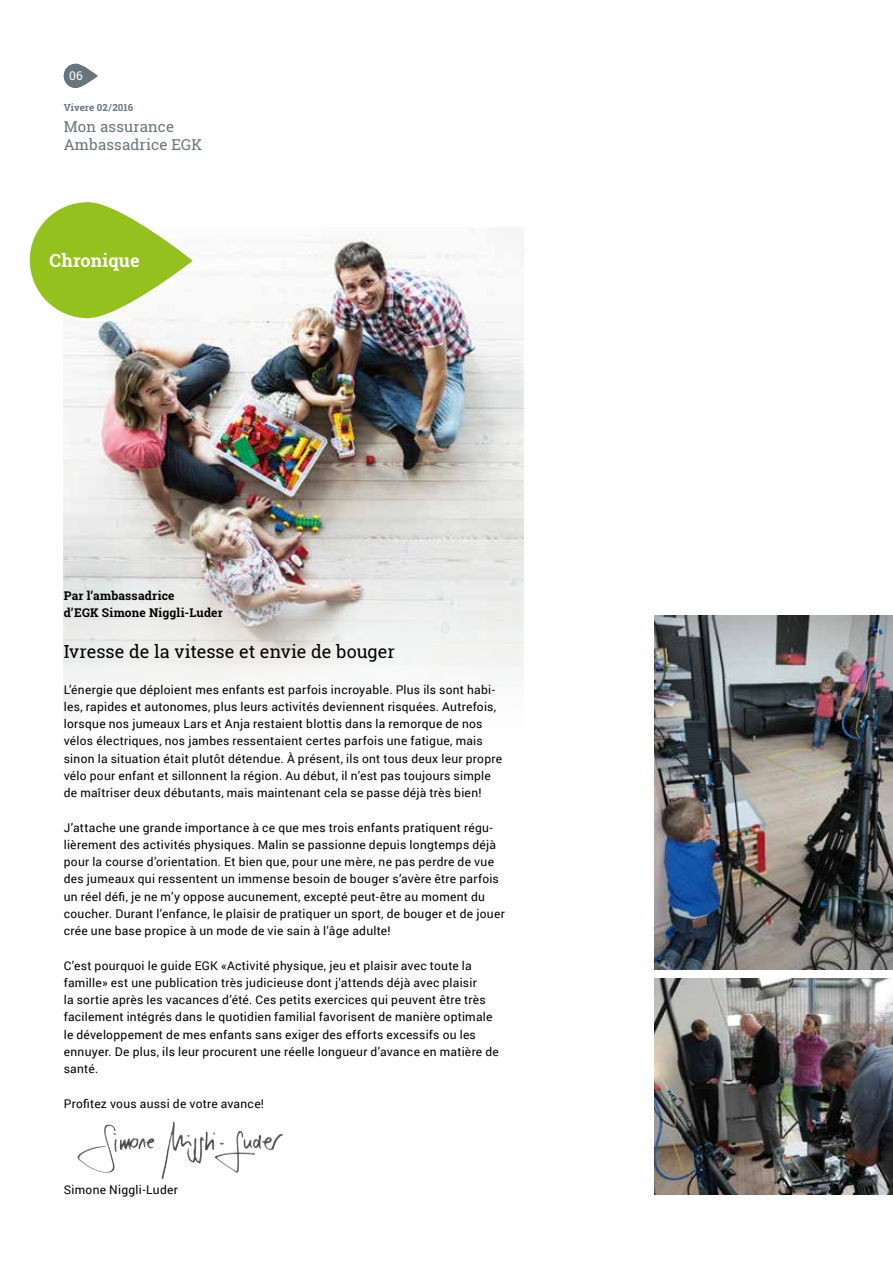
<style>
.page{position:relative;width:893px;height:1263px;background:#fff}
.page>*{position:absolute;margin:0;border:0;box-sizing:border-box;transform-origin:0 0}
.t1{font:18px "Roboto Slab";letter-spacing:-.005em;color:#000}
.t2{font:700 18px "Roboto Slab";letter-spacing:.01em;color:#fff}
.t3{font:15px/18px "Roboto Slab";letter-spacing:.01em;color:#68757d}
.t4{font:12px/17.2px "Roboto";letter-spacing:.025em;color:#000}
.t5{font:700 12px/17.2px "Roboto Slab";letter-spacing:.015em;color:#000}
.t6{font:12px "Roboto Slab";color:#fff}
.t7{font:700 9.75px "Roboto Slab";letter-spacing:.01em;color:#68757d}
</style>
<div class="page">
<img style="left:64px;top:235px;width:459px;height:479px">
<img style="left:655px;top:616px;width:238px;height:354px">
<img style="left:655px;top:978px;width:238px;height:217px">
<svg style="left:64px;top:64px;width:34px;height:24px"></svg>
<svg style="left:30px;top:202px;width:163px;height:116px"></svg>
<img style="left:162px;top:1125px;width:11px;height:54px">
<p class="t6" style="left:69px;top:67px;width:15px">06</p>
<p class="t7" style="left:64px;top:100px;width:71px">Vivere 02 / 2016</p>
<p class="t3" style="left:64px;top:117px;width:140px">Mon assurance<br>Ambassadrice EGK</p>
<h1 class="t2" style="left:50px;top:248px;width:92px">Chronique</h1>
<p class="t5" style="left:64px;top:586px;width:161px">Par l’ambassadrice<br>d’EGK Simone Niggli-Luder</p>
<h1 class="t1" style="left:64px;top:639px;width:333px">Ivresse de la vitesse et envie de bouger</h1>
<p class="t4" style="left:64px;top:680px;width:440px">L’énergie que déploient mes enfants est parfois incroyable. Plus ils sont habi&shy;les, rapides et autonomes, plus leurs activités deviennent risquées. Autrefois, lorsque nos jumeaux Lars et Anja restaient blottis dans la remorque de nos vélos électriques, nos jambes ressentaient certes parfois une fatigue, mais sinon la situation était plutôt détendue. À présent, ils ont tous deux leur propre vélo pour enfant et sillonnent la région. Au début, il n’est pas toujours simple de maîtriser deux débutants, mais maintenant cela se passe déjà très bien!</p>
<p class="t4" style="left:64px;top:818px;width:443px">J’attache une grande importance à ce que mes trois enfants pratiquent régu&shy;lièrement des activités physiques. Malin se passionne depuis longtemps déjà pour la course d’orientation. Et bien que, pour une mère, ne pas perdre de vue des jumeaux qui ressentent un immense besoin de bouger s’avère être parfois un réel défi, je ne m’y oppose aucunement, excepté peut-être au moment du coucher. Durant l’enfance, le plaisir de pratiquer un sport, de bouger et de jouer crée une base propice à un mode de vie sain à l’âge adulte!</p>
<p class="t4" style="left:64px;top:956px;width:437px">C’est pourquoi le guide EGK «Activité physique, jeu et plaisir avec toute la famille» est une publication très judicieuse dont j’attends déjà avec plaisir<br>la sortie après les vacances d’été. Ces petits exercices qui peuvent être très facilement intégrés dans le quotidien familial favorisent de manière optimale le développement de mes enfants sans exiger des efforts excessifs ou les ennuyer. De plus, ils leur procurent une réelle longueur d’avance en matière de santé.</p>
<p class="t4" style="left:64px;top:1094px;width:202px">Profitez vous aussi de votre avance!</p>
<p class="t4" style="left:64px;top:1180px;width:116px">Simone Niggli-Luder</p>
</div>
